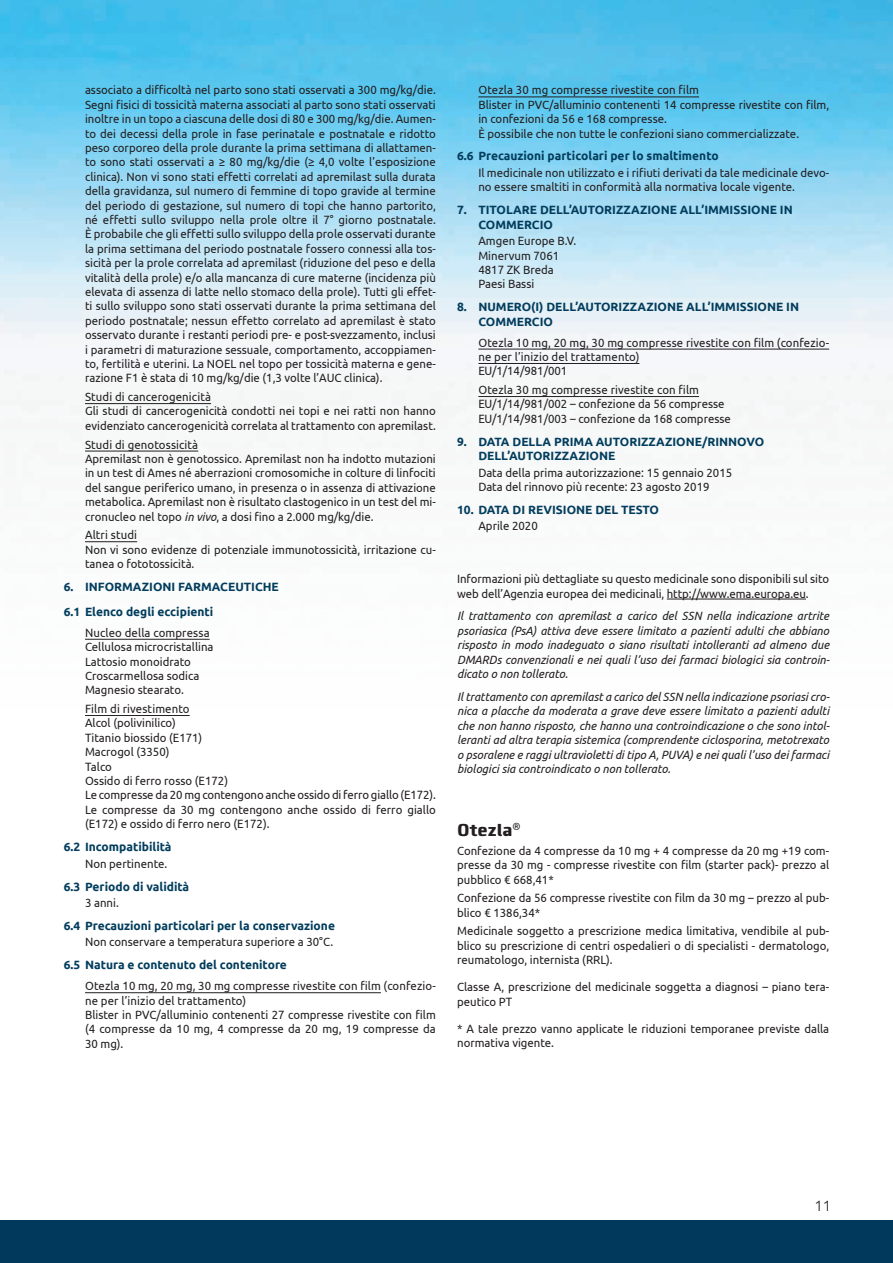
<style>
.page{position:relative;width:893px;height:1263px;background:#fff}
.page>*{position:absolute;margin:0;border:0;box-sizing:border-box;transform-origin:0 0}
.t1{font:900 18px "Clio XSLF";color:#231f20;scale:.95 1}
.t2{font:300 15px "Ubuntu";color:#231f20}
.t3{font:12px/14.4px "Ubuntu";color:#231f20;scale:.95 1}
.t4{font:italic 12px/14.4px "Ubuntu";color:#231f20;text-align:justify;scale:.95 1}
.t5{font:700 12px/14.4px "Ubuntu";color:#023d5d}
.s1{font-style:italic}
</style>
<div class="page">
<img style="left:0;top:0;width:893px;height:994px">
<div style="left:0;top:1220px;width:893px;height:43px;background:#00395c"></div>
<hr style="left:85px;top:403px;width:126px;height:1px;background:#231f20">
<hr style="left:85px;top:451px;width:113px;height:1px;background:#231f20">
<hr style="left:85px;top:541px;width:52px;height:1px;background:#231f20">
<hr style="left:85px;top:639px;width:125px;height:1px;background:#231f20">
<hr style="left:85px;top:715px;width:105px;height:1px;background:#231f20">
<hr style="left:85px;top:992px;width:296px;height:1px;background:#231f20">
<hr style="left:478px;top:97px;width:221px;height:1px;background:#231f20">
<hr style="left:478px;top:349px;width:351px;height:1px;background:#231f20">
<hr style="left:478px;top:363px;width:161px;height:1px;background:#231f20">
<hr style="left:478px;top:396px;width:221px;height:1px;background:#231f20">
<hr style="left:667px;top:598px;width:139px;height:1px;background:#231f20">
<p class="t3" style="left:85px;top:83px;width:371px;text-align:justify">associato a difficoltà nel parto sono stati osservati a 300 mg/kg/die.<br>Segni fisici di tossicità materna associati al parto sono stati osservati inoltre in un topo a ciascuna delle dosi di 80 e 300 mg/kg/die. Aumen&shy;to dei decessi della prole in fase perinatale e postnatale e ridotto peso corporeo della prole durante la prima settimana di allattamen&shy;to sono stati osservati a ≥ 80 mg/kg/die (≥ 4,0 volte l’esposizione clinica). Non vi sono stati effetti correlati ad apremilast sulla durata della gravidanza, sul numero di femmine di topo gravide al termine del periodo di gestazione, sul numero di topi che hanno partorito, né effetti sullo sviluppo nella prole oltre il 7° giorno postnatale.<br>È probabile che gli effetti sullo sviluppo della prole osservati durante la prima settimana del periodo postnatale fossero connessi alla tos&shy;sicità per la prole correlata ad apremilast (riduzione del peso e della vitalità della prole) e/o alla mancanza di cure materne (incidenza più elevata di assenza di latte nello stomaco della prole). Tutti gli effet&shy;ti sullo sviluppo sono stati osservati durante la prima settimana del periodo postnatale; nessun effetto correlato ad apremilast è stato osservato durante i restanti periodi pre- e post-svezzamento, inclusi i parametri di maturazione sessuale, comportamento, accoppiamen&shy;to, fertilità e uterini. La NOEL nel topo per tossicità materna e gene&shy;razione F1 è stata di 10 mg/kg/die (1,3 volte l’AUC clinica).</p>
<p class="t3" style="left:85px;top:389px;width:371px">Studi di cancerogenicità<br>Gli studi di cancerogenicità condotti nei topi e nei ratti non hanno evidenziato cancerogenicità correlata al trattamento con apremilast.</p>
<p class="t3" style="left:85px;top:437px;width:371px">Studi di genotossicità<br>Apremilast non è genotossico. Apremilast non ha indotto mutazioni in un test di Ames né aberrazioni cromosomiche in colture di linfociti del sangue periferico umano, in presenza o in assenza di attivazione metabolica. Apremilast non è risultato clastogenico in un test del mi&shy;cronucleo nel topo <span class="s1">in vivo</span>, a dosi fino a 2.000 mg/kg/die.</p>
<p class="t3" style="left:85px;top:527px;width:371px">Altri studi<br>Non vi sono evidenze di potenziale immunotossicità, irritazione cu&shy;tanea o fototossicità.</p>
<p class="t5" style="left:64px;top:574px;width:217px;line-height:25px">6. INFORMAZIONI FARMACEUTICHE<br>6.1 Elenco degli eccipienti</p>
<p class="t3" style="left:85px;top:625px;width:137px">Nucleo della compressa<br>Cellulosa microcristallina<br>Lattosio monoidrato<br>Croscarmellosa sodica<br>Magnesio stearato.</p>
<p class="t3" style="left:85px;top:701px;width:371px">Film di rivestimento<br>Alcol (polivinilico)<br>Titanio biossido (E171)<br>Macrogol (3350)<br>Talco<br>Ossido di ferro rosso (E172)<br>Le compresse da 20 mg contengono anche ossido di ferro giallo (E172).<br>Le compresse da 30 mg contengono anche ossido di ferro giallo (E172) e ossido di ferro nero (E172).</p>
<p class="t5" style="left:64px;top:839px;width:109px">6.2 Incompatibilità</p>
<p class="t3" style="left:85px;top:856px;width:88px">Non pertinente.</p>
<p class="t5" style="left:64px;top:879px;width:127px">6.3 Periodo di validità</p>
<p class="t3" style="left:85px;top:895px;width:37px">3 anni.</p>
<p class="t5" style="left:64px;top:918px;width:273px">6.4 Precauzioni particolari per la conservazione</p>
<p class="t3" style="left:85px;top:935px;width:263px">Non conservare a temperatura superiore a 30°C.</p>
<p class="t5" style="left:64px;top:958px;width:225px">6.5 Natura e contenuto del contenitore</p>
<p class="t3" style="left:85px;top:978px;width:371px">Otezla 10 mg, 20 mg, 30 mg compresse rivestite con film (confezio&shy;ne per l’inizio del trattamento)<br>Blister in PVC/alluminio contenenti 27 compresse rivestite con film (4 compresse da 10 mg, 4 compresse da 20 mg, 19 compresse da 30 mg).</p>
<p class="t3" style="left:478px;top:83px;width:371px">Otezla 30 mg compresse rivestite con film<br>Blister in PVC/alluminio contenenti 14 compresse rivestite con film, in confezioni da 56 e 168 compresse.<br>È possibile che non tutte le confezioni siano commercializzate.</p>
<p class="t5" style="left:457px;top:149px;width:263px">6.6 Precauzioni particolari per lo smaltimento</p>
<p class="t3" style="left:478px;top:165px;width:371px">Il medicinale non utilizzato e i rifiuti derivati da tale medicinale devo&shy;no essere smaltiti in conformità alla normativa locale vigente.</p>
<p class="t5" style="left:478px;top:203px;width:316px;text-indent:-21px">7. TITOLARE DELL’AUTORIZZAZIONE ALL’IMMISSIONE IN<br>COMMERCIO</p>
<p class="t3" style="left:478px;top:233px;width:104px">Amgen Europe B.V.<br>Minervum 7061<br>4817 ZK Breda<br>Paesi Bassi</p>
<p class="t5" style="left:478px;top:300px;width:322px;text-indent:-21px">8. NUMERO(I) DELL’AUTORIZZAZIONE ALL’IMMISSIONE IN<br>COMMERCIO</p>
<p class="t3" style="left:478px;top:335px;width:371px">Otezla 10 mg, 20 mg, 30 mg compresse rivestite con film (confezio&shy;ne per l’inizio del trattamento)<br>EU/1/14/981/001</p>
<p class="t3" style="left:478px;top:382px;width:267px">Otezla 30 mg compresse rivestite con film<br>EU/1/14/981/002 – confezione da 56 compresse<br>EU/1/14/981/003 – confezione da 168 compresse</p>
<p class="t5" style="left:478px;top:434px;width:287px;text-indent:-21px">9. DATA DELLA PRIMA AUTORIZZAZIONE/RINNOVO<br>DELL’AUTORIZZAZIONE</p>
<p class="t3" style="left:478px;top:465px;width:269px">Data della prima autorizzazione: 15 gennaio 2015<br>Data del rinnovo più recente: 23 agosto 2019</p>
<p class="t5" style="left:457px;top:502px;width:203px">10. DATA DI REVISIONE DEL TESTO</p>
<p class="t3" style="left:478px;top:519px;width:64px">Aprile 2020</p>
<p class="t3" style="left:457px;top:571px;width:393px">Informazioni più dettagliate su questo medicinale sono disponibili sul sito web dell’Agenzia europea dei medicinali, http://www.ema.europa.eu.</p>
<p class="t4" style="left:457px;top:609px;width:394px">Il trattamento con apremilast a carico del SSN nella indicazione artrite psoriasica (PsA) attiva deve essere limitato a pazienti adulti che abbiano risposto in modo inadeguato o siano risultati intolleranti ad almeno due DMARDs convenzionali e nei quali l’uso dei farmaci biologici sia controin&shy;dicato o non tollerato.</p>
<p class="t4" style="left:457px;top:689px;width:394px">Il trattamento con apremilast a carico del SSN nella indicazione psoriasi cro&shy;nica a placche da moderata a grave deve essere limitato a pazienti adulti che non hanno risposto, che hanno una controindicazione o che sono intol&shy;leranti ad altra terapia sistemica (comprendente ciclosporina, metotrexato o psoralene e raggi ultravioletti di tipo A, PUVA) e nei quali l’uso dei farmaci biologici sia controindicato o non tollerato.</p>
<h1 class="t1" style="left:457px;top:819px;width:68px">Otezla<sup>®</sup></h1>
<p class="t3" style="left:457px;top:843px;width:393px;text-align:justify">Confezione da 4 compresse da 10 mg + 4 compresse da 20 mg +19 com&shy;presse da 30 mg - compresse rivestite con film (starter pack)- prezzo al pubblico € 668,41*</p>
<p class="t3" style="left:457px;top:890px;width:393px">Confezione da 56 compresse rivestite con film da 30 mg – prezzo al pub&shy;blico € 1386,34*</p>
<p class="t3" style="left:457px;top:923px;width:393px;text-align:justify">Medicinale soggetto a prescrizione medica limitativa, vendibile al pub&shy;blico su prescrizione di centri ospedalieri o di specialisti - dermatologo, reumatologo, internista (RRL).</p>
<p class="t3" style="left:457px;top:979px;width:393px">Classe A, prescrizione del medicinale soggetta a diagnosi – piano tera&shy;peutico PT</p>
<p class="t3" style="left:457px;top:1021px;width:393px">* A tale prezzo vanno applicate le riduzioni temporanee previste dalla normativa vigente.</p>
<p class="t2" style="left:814px;top:1196px;width:18px">11</p>
</div>
